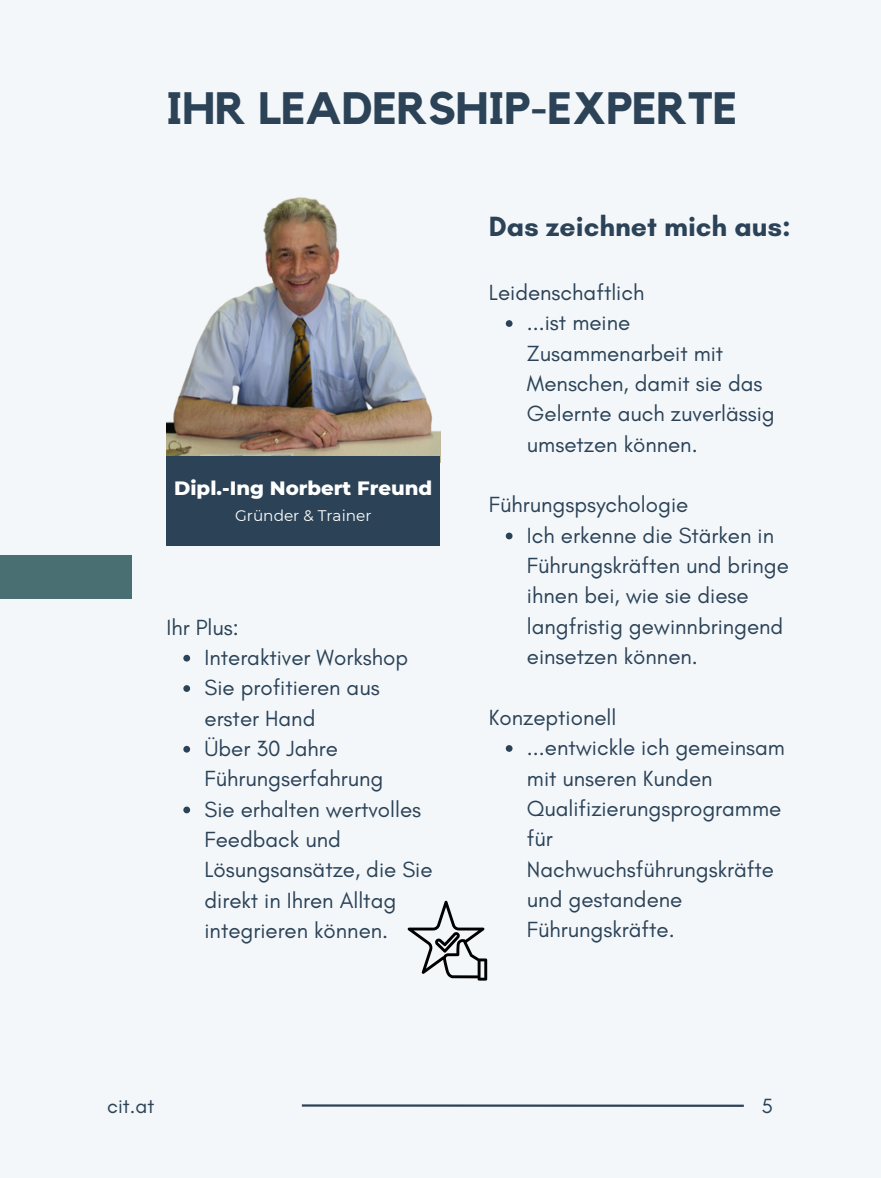
<style>
.page{position:relative;width:881px;height:1178px;background:#fff}
.page>*{position:absolute;margin:0;border:0;box-sizing:border-box;transform-origin:0 0}
.t1{font:700 45.15px "Kollektif";color:#2b4257}
.t2{font:700 28.35px "Glacial Indifference";color:#2b4257}
.t3{font:22.35px/30.3px "Glacial Indifference";color:#2b4257}
.t4{font:21px "Glacial Indifference";color:#2b4257}
.t5{font:800 19.65px "Montserrat";color:#fff}
.t6{font:15.3px "Montserrat";color:#fff}
</style>
<div class="page">
<div style="left:0;top:0;width:880px;height:1177px;background:#f3f7fa"></div>
<div style="left:0;top:555px;width:132px;height:43px;background:#4a6f73"></div>
<hr style="left:302px;top:1104px;width:441px;height:3px;background:#2b4257">
<img style="left:166px;top:197px;width:274px;height:260px">
<div style="left:166px;top:457px;width:274px;height:89px;background:#2b4257"></div>
<svg style="left:407px;top:901px;width:80px;height:80px"></svg>
<svg style="left:506px;top:320px;width:6px;height:7px"></svg>
<svg style="left:506px;top:533px;width:6px;height:6px"></svg>
<svg style="left:506px;top:745px;width:6px;height:7px"></svg>
<svg style="left:183px;top:655px;width:7px;height:6px"></svg>
<svg style="left:183px;top:685px;width:7px;height:7px"></svg>
<svg style="left:183px;top:746px;width:7px;height:7px"></svg>
<svg style="left:183px;top:807px;width:7px;height:6px"></svg>
<p class="t1" style="left:166px;top:87px;width:572px">IHR LEADERSHIP-EXPERTE</p>
<p class="t2" style="left:489px;top:209px;width:303px">Das zeichnet mich aus:</p>
<p class="t3" style="left:489px;top:277px;width:157px">Leidenschaftlich</p>
<p class="t5" style="left:174px;top:476px;width:260px">Dipl.-Ing Norbert Freund</p>
<p class="t6" style="left:235px;top:506px;width:138px">Gründer &amp; Trainer</p>
<p class="t3" style="left:166px;top:612px;width:74px">Ihr Plus:</p>
<p class="t3" style="left:204px;top:642px;width:205px">Interaktiver Workshop</p>
<p class="t3" style="left:204px;top:672px;width:177px">Sie profitieren aus erster Hand</p>
<p class="t3" style="left:204px;top:733px;width:180px">Über 30 Jahre<br>Führungserfahrung</p>
<p class="t3" style="left:204px;top:794px;width:229px">Sie erhalten wertvolles<br>Feedback und<br>Lösungsansätze, die Sie direkt in Ihren Alltag integrieren können.</p>
<p class="t3" style="left:527px;top:307px;width:249px">...ist meine<br>Zusammenarbeit mit<br>Menschen, damit sie das<br>Gelernte auch zuverlässig umsetzen können.</p>
<p class="t3" style="left:489px;top:489px;width:201px">Führungspsychologie</p>
<p class="t3" style="left:527px;top:520px;width:263px">Ich erkenne die Stärken in<br>Führungskräften und bringe ihnen bei, wie sie diese langfristig gewinnbringend einsetzen können.</p>
<p class="t3" style="left:489px;top:702px;width:129px">Konzeptionell</p>
<p class="t3" style="left:527px;top:732px;width:259px">...entwickle ich gemeinsam mit unseren Kunden<br>Qualifizierungsprogramme für<br>Nachwuchsführungskräfte und gestandene<br>Führungskräfte.</p>
<p class="t4" style="left:107px;top:1093px;width:49px">cit.at</p>
<p class="t4" style="left:761px;top:1093px;width:13px">5</p>
</div>
